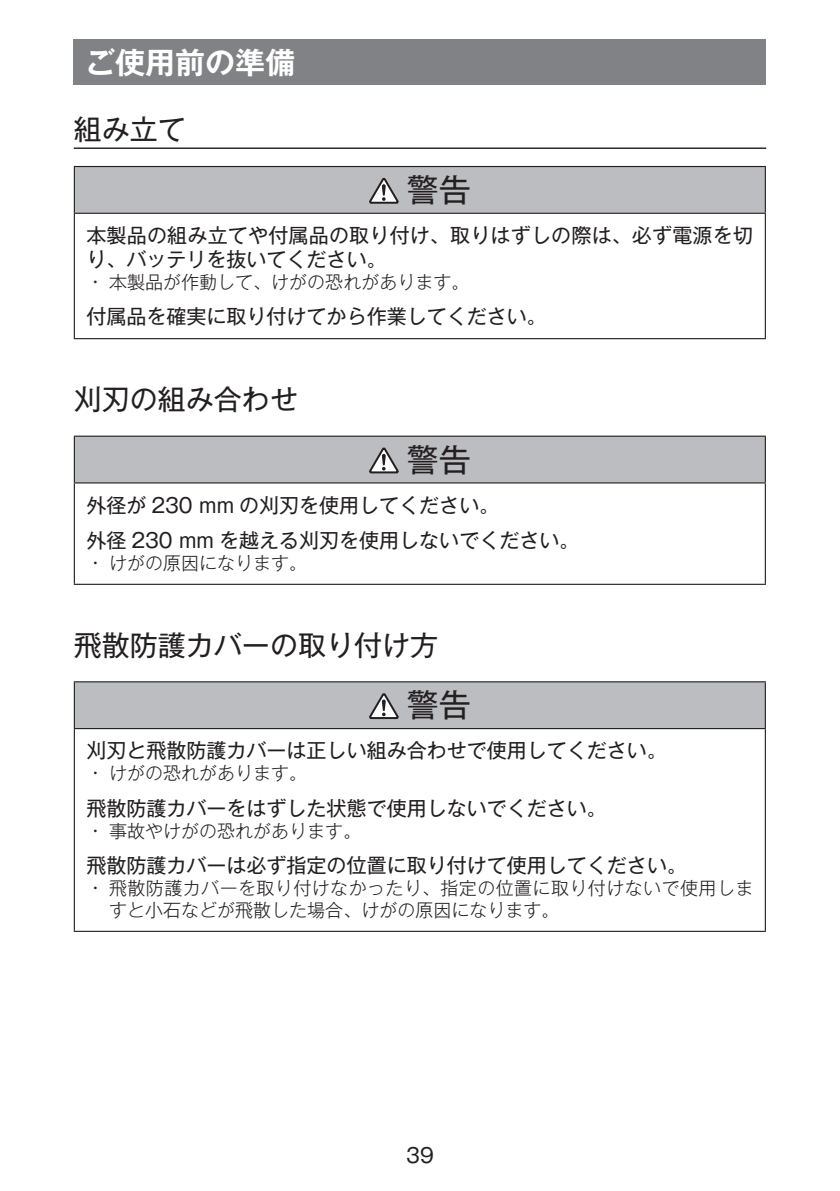
<style>
.page{position:relative;width:840px;height:1191px;background:#fff}
.page>*{position:absolute;margin:0;border:0;box-sizing:border-box;transform-origin:0 0}
.t1{font:32px "Gothic MB101 Pro";color:#231f20}
.t2{font:700 30px "Gothic MB101 Pro De";color:#fff}
.t3{font:28px "Gothic MB101 Pro";color:#231f20}
.t4{font:20px/24px "Gothic MB101 Pro";color:#231f20}
.t5{font:300 18px/22px "Gothic MB101 Pro";letter-spacing:.025em;color:#231f20}
.t6{font:300 18px "Gothic MB101 Pro";color:#231f20}
</style>
<div class="page">
<div style="left:74px;top:40px;width:691px;height:45px;background:#808285"></div>
<hr style="left:74px;top:147px;width:691px;height:2px;background:#231f20">
<div style="left:74px;top:166px;width:690px;height:47px;background:#bcbdc0"></div>
<hr style="left:74px;top:214px;width:1px;height:124px;background:#231f20">
<hr style="left:764px;top:214px;width:1px;height:124px;background:#231f20">
<hr style="left:74px;top:166px;width:691px;height:1px;background:#231f20">
<hr style="left:74px;top:167px;width:1px;height:46px;background:#231f20">
<hr style="left:764px;top:167px;width:1px;height:46px;background:#231f20">
<hr style="left:74px;top:213px;width:691px;height:1px;background:#231f20">
<hr style="left:74px;top:338px;width:691px;height:1px;background:#231f20">
<svg style="left:369px;top:178px;width:29px;height:26px"></svg>
<div style="left:74px;top:436px;width:690px;height:47px;background:#bcbdc0"></div>
<hr style="left:74px;top:483px;width:1px;height:101px;background:#231f20">
<hr style="left:764px;top:483px;width:1px;height:101px;background:#231f20">
<hr style="left:74px;top:435px;width:691px;height:2px;background:#231f20">
<hr style="left:74px;top:437px;width:1px;height:45px;background:#231f20">
<hr style="left:764px;top:437px;width:1px;height:45px;background:#231f20">
<hr style="left:74px;top:482px;width:691px;height:1px;background:#231f20">
<hr style="left:74px;top:584px;width:691px;height:1px;background:#231f20">
<svg style="left:369px;top:447px;width:29px;height:26px"></svg>
<div style="left:74px;top:682px;width:690px;height:46px;background:#bcbdc0"></div>
<hr style="left:74px;top:729px;width:1px;height:201px;background:#231f20">
<hr style="left:764px;top:729px;width:1px;height:201px;background:#231f20">
<hr style="left:74px;top:681px;width:691px;height:1px;background:#231f20">
<hr style="left:74px;top:682px;width:1px;height:46px;background:#231f20">
<hr style="left:764px;top:682px;width:1px;height:46px;background:#231f20">
<hr style="left:74px;top:728px;width:691px;height:1px;background:#231f20">
<hr style="left:74px;top:930px;width:691px;height:2px;background:#231f20">
<svg style="left:369px;top:693px;width:29px;height:26px"></svg>
<h2 class="t2" style="left:85px;top:37px;width:211px">ご使用前の準備</h2>
<h3 class="t3" style="left:74px;top:106px;width:113px">組み立て</h3>
<h1 class="t1" style="left:406px;top:163px;width:65px">警告</h1>
<p class="t4" style="left:86px;top:220px;width:668px">本製品の組み立てや付属品の取り付け、取りはずしの際は、必ず電源を切り、バッテリを抜いてください。</p>
<p class="t6" style="left:92px;top:267px;width:379px">• 本製品が作動して、けがの恐れがあります。</p>
<p class="t4" style="left:86px;top:302px;width:461px">付属品を確実に取り付けてから作業してください。</p>
<h3 class="t3" style="left:74px;top:376px;width:225px">刈刃の組み合わせ</h3>
<h1 class="t1" style="left:406px;top:433px;width:65px">警告</h1>
<p class="t4" style="left:86px;top:484px;width:494px;line-height:35.4px">外径が 230 mm の刈刃を使用してください。<br>外径 230 mm を越える刈刃を使用しないでください。</p>
<p class="t6" style="left:92px;top:548px;width:217px">• けがの原因になります。</p>
<h3 class="t3" style="left:74px;top:622px;width:365px">飛散防護カバーの取り付け方</h3>
<h1 class="t1" style="left:406px;top:678px;width:65px">警告</h1>
<p class="t4" style="left:86px;top:736px;width:581px">刈刃と飛散防護カバーは正しい組み合わせで使用してください。</p>
<p class="t6" style="left:92px;top:758px;width:217px">• けがの恐れがあります。</p>
<p class="t4" style="left:86px;top:793px;width:521px">飛散防護カバーをはずした状態で使用しないでください。</p>
<p class="t6" style="left:92px;top:816px;width:271px">• 事故やけがの恐れがあります。</p>
<p class="t4" style="left:86px;top:850px;width:601px">飛散防護カバーは必ず指定の位置に取り付けて使用してください。</p>
<p class="t5" style="left:109px;top:874px;width:645px;text-indent:-17px">• 飛散防護カバーを取り付けなかったり、指定の位置に取り付けないで使用しますと小石などが飛散した場合、けがの原因になります。</p>
<p class="t4" style="left:406px;top:1140px;width:29px">39</p>
</div>
